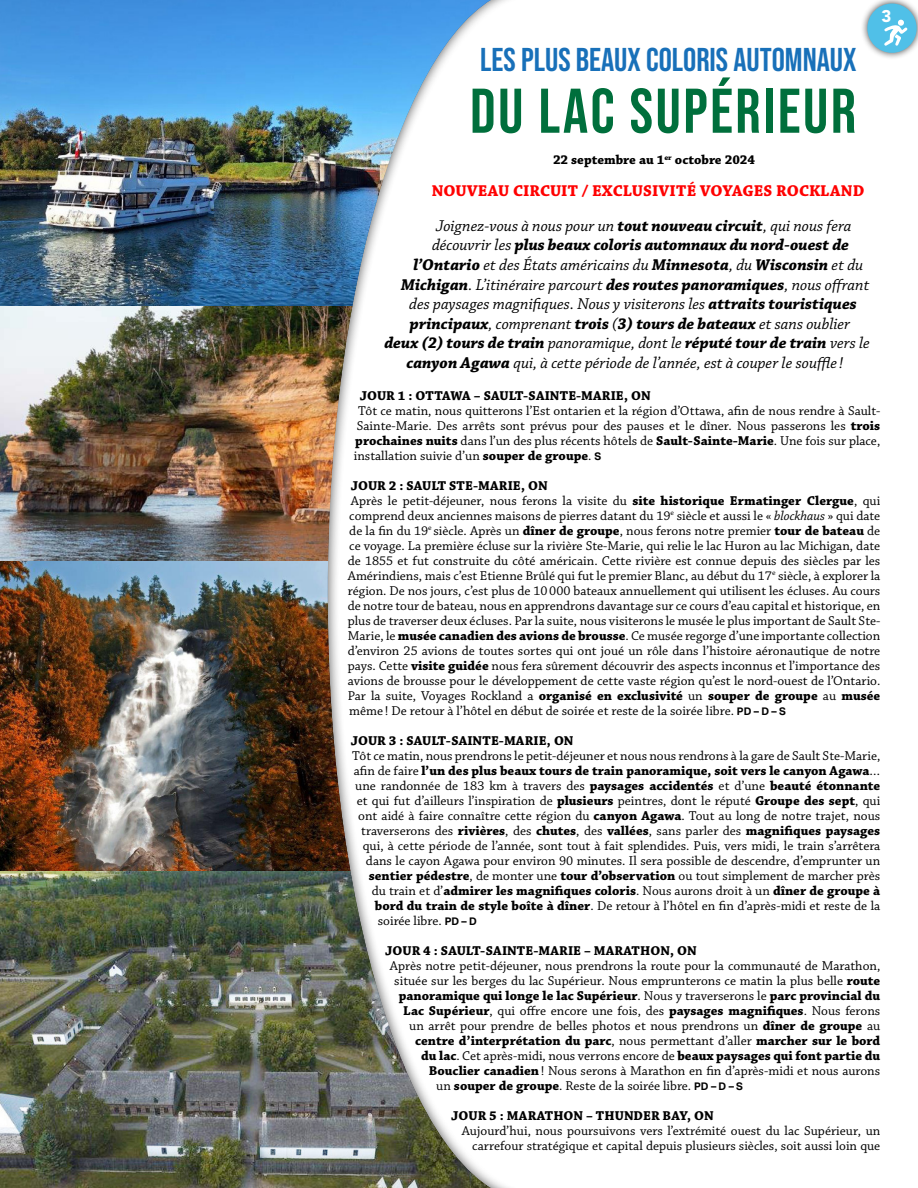
<style>
.page{position:relative;width:918px;height:1188px;background:#fff}
.page>*{position:absolute;margin:0;border:0;box-sizing:border-box;transform-origin:0 0}
.t1{font:700 63px "Bebas Neue Pro";letter-spacing:.04em;color:#006f3c}
.t2{font:700 33px "Bebas Neue Pro";color:#1870b9}
.t3{font:900 16.8px "Avenir LT Std";color:#fff}
.t4{font:italic 16.5px "Chaparral Pro";color:#000}
.t5{font:italic 700 16.5px "Chaparral Pro";color:#000}
.t6{font:700 16.5px/35.2px "Chaparral Pro";color:#f00}
.t7{font:13.5px/15px "Chaparral Pro";color:#000;text-align:justify}
.t8{font:700 13.5px "Chaparral Pro";color:#000}
.s1{font-weight:400;font-style:italic;color:#000}
.s2{font-style:italic;color:#000}
.s3{font-weight:400}
.s4{font-weight:700}
.s5{font-family:"Aktiv Grotesk";font-weight:700;font-size:10.5px}
.s6{font-style:italic}
</style>
<div class="page">
<img style="left:0;top:0;width:327px;height:307px">
<img style="left:0;top:307px;width:327px;height:255px">
<img style="left:0;top:562px;width:327px;height:310px">
<img style="left:0;top:872px;width:327px;height:316px">
<div style="left:327px;top:0;width:414px;height:1188px;background:#000;opacity:.75"></div>
<svg style="left:515px;top:0;width:226px;height:1188px"></svg>
<div style="left:860px;top:0;width:58px;height:60px;background:#000;opacity:.75"></div>
<div style="left:867px;top:4px;width:50px;height:49px;background:#50c0e8;border-radius:50%"></div>
<svg style="left:884px;top:19px;width:24px;height:27px"></svg>
<h2 class="t2" style="left:480px;top:41px;width:378px">LES PLUS BEAUX COLORIS AUTOMNAUX</h2>
<h1 class="t1" style="left:470px;top:75px;width:388px">DU LAC SUPÉRIEUR</h1>
<p class="t8" style="left:553px;top:152px;width:204px">22 septembre au 1<sup>er</sup> octobre 2024</p>
<p class="t6" style="left:432px;top:173px;width:434px">NOUVEAU CIRCUIT / EXCLUSIVITÉ VOYAGES ROCKLAND<br><span class="s1">Joignez-vous à nous pour un</span> <span class="s2">tout nouveau circuit</span><span class="s1">, qui nous fera</span></p>
<p class="t5" style="left:432px;top:236px;width:419px"><span class="s3">découvrir les</span> plus beaux coloris automnaux du nord-ouest de</p>
<p class="t4" style="left:413px;top:256px;width:451px"><span class="s4">l’Ontario</span> et des États américains du <span class="s4">Minnesota</span>, du <span class="s4">Wisconsin</span> et du</p>
<p class="t4" style="left:401px;top:275px;width:470px"><span class="s4">Michigan</span>. L’itinéraire parcourt <span class="s4">des routes panoramiques</span>, nous offrant</p>
<p class="t4" style="left:409px;top:295px;width:449px">des paysages magnifiques. Nous y visiterons les <span class="s4">attraits touristiques</span></p>
<p class="t5" style="left:410px;top:314px;width:442px">principaux<span class="s3">, comprenant</span> trois <span class="s3">(</span>3) tours de bateaux <span class="s3">et sans oublier</span></p>
<p class="t5" style="left:384px;top:333px;width:487px">deux (2) tours de train <span class="s3">panoramique, dont le</span> réputé tour de train <span class="s3">vers le</span></p>
<p class="t4" style="left:406px;top:353px;width:438px"><span class="s4">canyon Agawa</span> qui, à cette période de l’année, est à couper le souffle !</p>
<p class="t3" style="left:881px;top:6px;width:11px">3</p>
<p class="t8" style="left:360px;top:387px;width:293px">JOUR 1 : OTTAWA – SAULT-SAINTE-MARIE, ON</p>
<p class="t7" style="left:354px;top:403px;width:528px;text-indent:4px">Tôt ce matin, nous quitterons l’Est ontarien et la région d’Ottawa, afin de nous rendre à Sault-Sainte-Marie. Des arrêts sont prévus pour des pauses et le dîner. Nous passerons les <span class="s4">trois prochaines nuits</span> dans l’un des plus récents hôtels de <span class="s4">Sault-Sainte-Marie</span>. Une fois sur place, installation suivie d’un <span class="s4">souper de groupe</span>. <span class="s5">S</span></p>
<p class="t7" style="left:348px;top:478px;width:534px;text-align:left"><span class="s4">JOUR 2 : SAULT STE-MARIE, ON<br></span>Après le petit-déjeuner, nous ferons la visite du <span class="s4">site historique Ermatinger Clergue</span>, qui comprend deux anciennes maisons de pierres datant du 19<sup>e</sup> siècle et aussi le « <span class="s6">blockhaus</span> » qui date de la fin du 19<sup>e</sup> siècle. Après un <span class="s4">dîner de groupe</span>, nous ferons notre premier <span class="s4">tour de bateau</span> de ce voyage. La première écluse sur la rivière Ste-Marie, qui relie le lac Huron au lac Michigan, date de 1855 et fut construite du côté américain. Cette rivière est connue depuis des siècles par les Amérindiens, mais c’est Etienne Brûlé qui fut le premier Blanc, au début du 17<sup>e</sup> siècle, à explorer la région. De nos jours, c’est plus de 10000 bateaux annuellement qui utilisent les écluses. Au cours de notre tour de bateau, nous en apprendrons davantage sur ce cours d’eau capital et historique, en plus de traverser deux écluses. Par la suite, nous visiterons le musée le plus important de Sault Ste-Marie, le <span class="s4">musée canadien des avions de brousse</span>. Ce musée regorge d’une importante collection d’environ 25 avions de toutes sortes qui ont joué un rôle dans l’histoire aéronautique de notre pays. Cette <span class="s4">visite guidée</span> nous fera sûrement découvrir des aspects inconnus et l’importance des avions de brousse pour le développement de cette vaste région qu’est le nord-ouest de l’Ontario.<br>Par la suite, Voyages Rockland a <span class="s4">organisé en exclusivité</span> un <span class="s4">souper de groupe</span> au <span class="s4">musée </span>même ! De retour à l’hôtel en début de soirée et reste de la soirée libre. <span class="s5">PD – D – S</span></p>
<p class="t8" style="left:351px;top:732px;width:224px">JOUR 3 : SAULT-SAINTE-MARIE, ON</p>
<p class="t7" style="left:352px;top:748px;width:530px">Tôt ce matin, nous prendrons le petit-déjeuner et nous nous rendrons à la gare de Sault Ste-Marie,</p>
<p class="t8" style="left:354px;top:762px;width:528px"><span class="s3">afin de faire</span> l’un des plus beaux tours de train panoramique, soit vers le canyon Agawa<span class="s3">…</span></p>
<p class="t7" style="left:355px;top:778px;width:526px">une randonnée de 183 km à travers des <span class="s4">paysages accidentés</span> et d’une <span class="s4">beauté étonnante</span></p>
<p class="t7" style="left:357px;top:793px;width:525px">et qui fut d’ailleurs l’inspiration de <span class="s4">plusieurs</span> peintres, dont le réputé <span class="s4">Groupe des sept</span>, qui</p>
<p class="t7" style="left:358px;top:808px;width:524px">ont aidé à faire connaître cette région du <span class="s4">canyon Agawa</span>. Tout au long de notre trajet, nous</p>
<p class="t8" style="left:361px;top:822px;width:521px"><span class="s3">traverserons des</span> rivières<span class="s3">, des</span> chutes<span class="s3">, des</span> vallées<span class="s3">, sans parler des</span> magnifiques paysages</p>
<p class="t7" style="left:363px;top:838px;width:519px">qui, à cette période de l’année, sont tout à fait splendides. Puis, vers midi, le train s’arrêtera</p>
<p class="t7" style="left:366px;top:853px;width:516px">dans le cayon Agawa pour environ 90 minutes. Il sera possible de descendre, d’emprunter un</p>
<p class="t7" style="left:369px;top:868px;width:513px"><span class="s4">sentier pédestre</span>, de monter une <span class="s4">tour d’observation</span> ou tout simplement de marcher près</p>
<p class="t8" style="left:372px;top:882px;width:510px"><span class="s3">du train et d’</span>admirer les magnifiques coloris<span class="s3">. Nous aurons droit à un</span> dîner de groupe à</p>
<p class="t7" style="left:375px;top:898px;width:507px"><span class="s4">bord du train de style boîte à dîner</span>. De retour à l’hôtel en fin d’après-midi et reste de la</p>
<p class="t7" style="left:378px;top:913px;width:100px">soirée libre. <span class="s5">PD – D</span></p>
<p class="t8" style="left:385px;top:942px;width:313px">JOUR 4 : SAULT-SAINTE-MARIE – MARATHON, ON</p>
<p class="t7" style="left:390px;top:958px;width:492px">Après notre petit-déjeuner, nous prendrons la route pour la communauté de Marathon,</p>
<p class="t7" style="left:394px;top:973px;width:487px">située sur les berges du lac Supérieur. Nous emprunterons ce matin la plus belle <span class="s4">route</span></p>
<p class="t8" style="left:399px;top:987px;width:483px">panoramique qui longe le lac Supérieur<span class="s3">. Nous y traverserons le</span> parc provincial du</p>
<p class="t7" style="left:403px;top:1003px;width:478px"><span class="s4">Lac Supérieur</span>, qui offre encore une fois, des <span class="s4">paysages magnifiques</span>. Nous ferons</p>
<p class="t7" style="left:409px;top:1018px;width:472px">un arrêt pour prendre de belles photos et nous prendrons un <span class="s4">dîner de groupe</span> au</p>
<p class="t8" style="left:415px;top:1032px;width:466px">centre d’interprétation du parc<span class="s3">, nous permettant d’aller</span> marcher sur le bord</p>
<p class="t7" style="left:421px;top:1048px;width:461px"><span class="s4">du lac</span>. Cet après-midi, nous verrons encore de <span class="s4">beaux paysages qui font partie du</span></p>
<p class="t7" style="left:429px;top:1063px;width:453px"><span class="s4">Bouclier canadien</span>! Nous serons à Marathon en fin d’après-midi et nous aurons</p>
<p class="t7" style="left:436px;top:1078px;width:308px">un <span class="s4">souper de groupe</span>. Reste de la soirée libre. <span class="s5">PD – D – S</span></p>
<p class="t8" style="left:451px;top:1107px;width:264px">JOUR 5 : MARATHON – THUNDER BAY, ON</p>
<p class="t7" style="left:462px;top:1123px;width:420px;text-align:right">Aujourd’hui, nous poursuivons vers l’extrémité ouest du lac Supérieur, un carrefour stratégique et capital depuis plusieurs siècles, soit aussi loin que</p>
</div>
